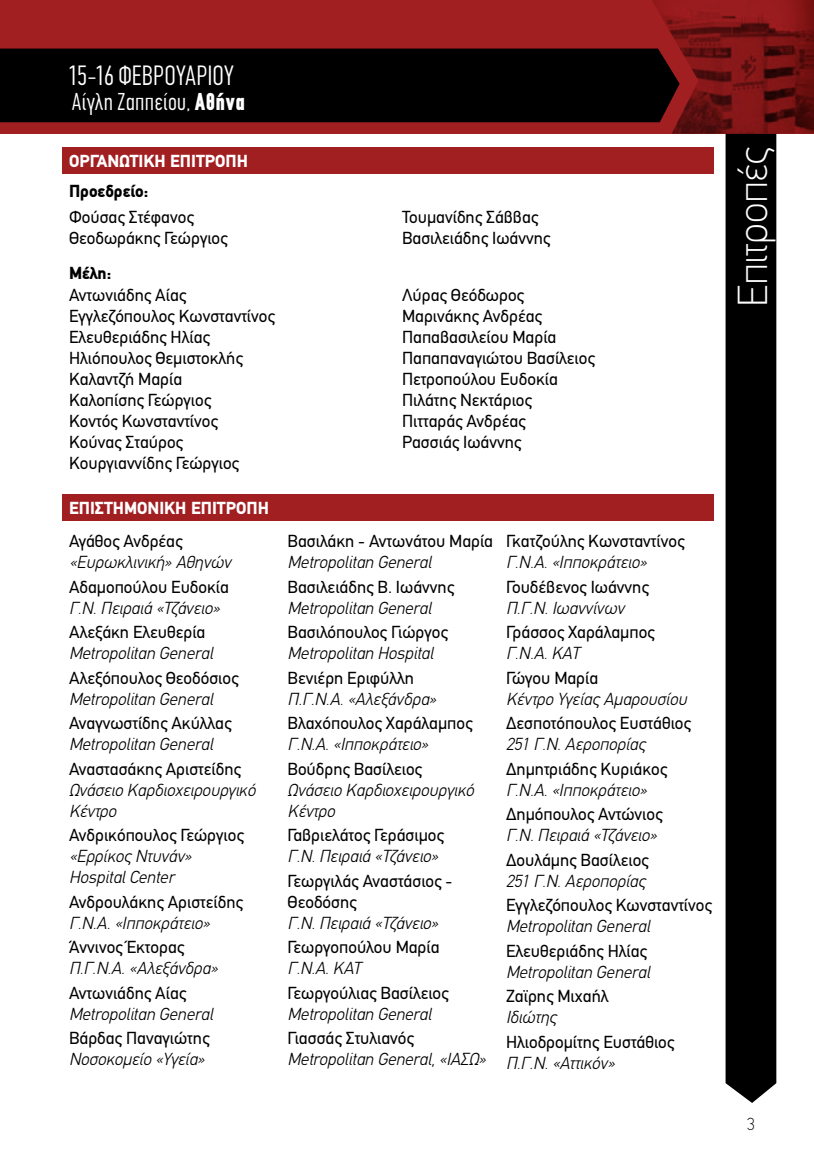
<style>
.page{position:relative;width:814px;height:1166px;background:#fff}
.page>*{position:absolute;margin:0;border:0;box-sizing:border-box;transform-origin:0 0}
.t1{font:100 42px "PF Din Text";letter-spacing:-.015em;color:#fff}
.t2{font:300 28px "PF Din Text Compressed";color:#fff}
.t3{font:300 24.5px "PF Din Text Compressed";letter-spacing:.02em;color:#fff}
.t4{font:17.5px/21px "PF Din Text";color:#000}
.t5{font:italic 300 17.5px/21px "PF Din Text";color:#000}
.t6{font:900 17.5px "PF Din Text";color:#fff}
.t7{font:900 17.5px "PF Din Text";color:#000}
.t8{font:100 17.5px "PF Din Text";color:#000}
.s1{font-weight:900}
</style>
<div class="page">
<div style="left:0;top:0;width:814px;height:134px;background:#a11e21"></div>
<img style="left:642px;top:0;width:172px;height:134px">
<div style="left:0;top:49px;width:679px;height:73px;background:#000"></div>
<div style="left:62px;top:147px;width:652px;height:26px;background:#a11e21"></div>
<div style="left:62px;top:494px;width:652px;height:26px;background:#a11e21"></div>
<div style="left:725px;top:134px;width:51px;height:969px;background:#000"></div>
<h2 class="t2" style="left:68px;top:59px;width:167px">15-16 ΦΕΒΡΟΥΑΡΙΟΥ</h2>
<h3 class="t3" style="left:72px;top:87px;width:175px">Αίγλη Ζαππείου, <span class="s1">Αθήνα</span></h3>
<p class="t6" style="left:69px;top:150px;width:180px">ΟΡΓΑΝΩΤΙΚΗ ΕΠΙΤΡΟΠΗ</p>
<p class="t7" style="left:69px;top:180px;width:81px">Προεδρείο:</p>
<p class="t4" style="left:69px;top:207px;width:160px">Φούσας Στέφανος<br>Θεοδωράκης Γεώργιος</p>
<p class="t4" style="left:402px;top:207px;width:150px">Τουμανίδης Σάββας<br>Βασιλειάδης Ιωάννης</p>
<p class="t7" style="left:69px;top:262px;width:44px">Μέλη:</p>
<p class="t4" style="left:69px;top:285px;width:207px">Αντωνιάδης Αίας<br>Εγγλεζόπουλος Κωνσταντίνος<br>Ελευθεριάδης Ηλίας<br>Ηλιόπουλος Θεμιστοκλής<br>Καλαντζή Μαρία<br>Καλοπίσης Γεώργιος<br>Κοντός Κωνσταντίνος<br>Κούνας Σταύρος<br>Κουργιαννίδης Γεώργιος</p>
<p class="t4" style="left:402px;top:285px;width:194px">Λύρας Θεόδωρος<br>Μαρινάκης Ανδρέας<br>Παπαβασιλείου Μαρία<br>Παπαπαναγιώτου Βασίλειος<br>Πετροπούλου Ευδοκία<br>Πιλάτης Νεκτάριος<br>Πιτταράς Ανδρέας<br>Ρασσιάς Ιωάννης</p>
<p class="t6" style="left:69px;top:497px;width:201px">ΕΠΙΣΤΗΜΟΝΙΚΗ ΕΠΙΤΡΟΠΗ</p>
<p class="t4" style="left:69px;top:531px;width:115px">Αγάθος Ανδρέας</p>
<p class="t5" style="left:69px;top:552px;width:163px">«Ευρωκλινική» Αθηνών</p>
<p class="t4" style="left:69px;top:576px;width:161px">Αδαμοπούλου Ευδοκία</p>
<p class="t5" style="left:69px;top:597px;width:152px">Γ.Ν. Πειραιά «Τζάνειο»</p>
<p class="t4" style="left:69px;top:622px;width:138px">Αλεξάκη Ελευθερία</p>
<p class="t5" style="left:69px;top:643px;width:145px">Metrοpolitan General</p>
<p class="t4" style="left:69px;top:667px;width:171px">Αλεξόπουλος Θεοδόσιος</p>
<p class="t5" style="left:69px;top:688px;width:145px">Metrοpolitan General</p>
<p class="t4" style="left:69px;top:713px;width:164px">Αναγνωστίδης Ακύλλας</p>
<p class="t5" style="left:69px;top:734px;width:145px">Metrοpolitan General</p>
<p class="t4" style="left:69px;top:758px;width:174px">Αναστασάκης Αριστείδης</p>
<p class="t5" style="left:69px;top:779px;width:188px">Ωνάσειο Καρδιοχειρουργικό<br>Κέντρο</p>
<p class="t4" style="left:69px;top:825px;width:176px">Ανδρικόπουλος Γεώργιος</p>
<p class="t5" style="left:69px;top:846px;width:124px">«Ερρίκος Ντυνάν»<br>Hospital Center</p>
<p class="t4" style="left:69px;top:891px;width:175px">Ανδρουλάκης Αριστείδης</p>
<p class="t5" style="left:69px;top:912px;width:142px">Γ.Ν.Α. «Ιπποκράτειο»</p>
<p class="t4" style="left:69px;top:937px;width:117px">Άννινος Έκτορας</p>
<p class="t5" style="left:69px;top:958px;width:150px">Π.Γ.Ν.Α. «Αλεξάνδρα»</p>
<p class="t4" style="left:69px;top:982px;width:119px">Αντωνιάδης Αίας</p>
<p class="t5" style="left:69px;top:1003px;width:145px">Metrοpolitan General</p>
<p class="t4" style="left:69px;top:1028px;width:142px">Βάρδας Παναγιώτης</p>
<p class="t5" style="left:69px;top:1049px;width:137px">Νοσοκομείο «Υγεία»</p>
<p class="t4" style="left:287px;top:531px;width:207px">Βασιλάκη - Αντωνάτου Μαρία</p>
<p class="t5" style="left:287px;top:552px;width:145px">Metrοpolitan General</p>
<p class="t4" style="left:287px;top:576px;width:168px">Βασιλειάδης Β. Ιωάννης</p>
<p class="t5" style="left:287px;top:597px;width:145px">Metrοpolitan General</p>
<p class="t4" style="left:287px;top:622px;width:162px">Βασιλόπουλος Γιώργος</p>
<p class="t5" style="left:287px;top:643px;width:147px">Metropolitan Hospital</p>
<p class="t4" style="left:287px;top:667px;width:128px">Βενιέρη Εριφύλλη</p>
<p class="t5" style="left:287px;top:688px;width:150px">Π.Γ.Ν.Α. «Αλεξάνδρα»</p>
<p class="t4" style="left:287px;top:713px;width:187px">Βλαχόπουλος Χαράλαμπος</p>
<p class="t5" style="left:287px;top:734px;width:142px">Γ.Ν.Α. «Ιπποκράτειο»</p>
<p class="t4" style="left:287px;top:758px;width:136px">Βούδρης Βασίλειος</p>
<p class="t5" style="left:287px;top:779px;width:188px">Ωνάσειο Καρδιοχειρουργικό<br>Κέντρο</p>
<p class="t4" style="left:287px;top:825px;width:158px">Γαβριελάτος Γεράσιμος</p>
<p class="t5" style="left:287px;top:846px;width:152px">Γ.Ν. Πειραιά «Τζάνειο»</p>
<p class="t4" style="left:287px;top:870px;width:166px">Γεωργιλάς Αναστάσιος -<br>Θεοδόσης</p>
<p class="t5" style="left:287px;top:912px;width:152px">Γ.Ν. Πειραιά «Τζάνειο»</p>
<p class="t4" style="left:287px;top:937px;width:153px">Γεωργοπούλου Μαρία</p>
<p class="t5" style="left:287px;top:958px;width:75px">Γ.Ν.Α. ΚΑΤ</p>
<p class="t4" style="left:287px;top:982px;width:163px">Γεωργούλιας Βασίλειος</p>
<p class="t5" style="left:287px;top:1003px;width:145px">Metrοpolitan General</p>
<p class="t4" style="left:287px;top:1028px;width:128px">Γιασσάς Στυλιανός</p>
<p class="t5" style="left:287px;top:1049px;width:200px">Metrοpolitan General, «ΙΑΣΩ»</p>
<p class="t4" style="left:506px;top:531px;width:180px">Γκατζούλης Κωνσταντίνος</p>
<p class="t5" style="left:506px;top:552px;width:142px">Γ.Ν.Α. «Ιπποκράτειο»</p>
<p class="t4" style="left:506px;top:576px;width:144px">Γουδέβενος Ιωάννης</p>
<p class="t5" style="left:506px;top:597px;width:120px">Π.Γ.Ν. Ιωαννίνων</p>
<p class="t4" style="left:506px;top:622px;width:150px">Γράσσος Χαράλαμπος</p>
<p class="t5" style="left:506px;top:643px;width:75px">Γ.Ν.Α. ΚΑΤ</p>
<p class="t4" style="left:506px;top:667px;width:94px">Γώγου Μαρία</p>
<p class="t5" style="left:506px;top:688px;width:182px">Κέντρο Υγείας Αμαρουσίου</p>
<p class="t4" style="left:506px;top:713px;width:186px">Δεσποτόπουλος Ευστάθιος</p>
<p class="t5" style="left:506px;top:734px;width:141px">251 Γ.Ν. Αεροπορίας</p>
<p class="t4" style="left:506px;top:758px;width:163px">Δημητριάδης Κυριάκος</p>
<p class="t5" style="left:506px;top:779px;width:142px">Γ.Ν.Α. «Ιπποκράτειο»</p>
<p class="t4" style="left:506px;top:804px;width:158px">Δημόπουλος Αντώνιος</p>
<p class="t5" style="left:506px;top:825px;width:152px">Γ.Ν. Πειραιά «Τζάνειο»</p>
<p class="t4" style="left:506px;top:849px;width:144px">Δουλάμης Βασίλειος</p>
<p class="t5" style="left:506px;top:870px;width:141px">251 Γ.Ν. Αεροπορίας</p>
<p class="t4" style="left:506px;top:895px;width:207px">Εγγλεζόπουλος Κωνσταντίνος</p>
<p class="t5" style="left:506px;top:916px;width:145px">Metrοpolitan General</p>
<p class="t4" style="left:506px;top:940px;width:142px">Ελευθεριάδης Ηλίας</p>
<p class="t5" style="left:506px;top:961px;width:145px">Metrοpolitan General</p>
<p class="t4" style="left:506px;top:986px;width:104px">Ζαϊρης Μιχαήλ</p>
<p class="t5" style="left:506px;top:1007px;width:52px">Ιδιώτης</p>
<p class="t4" style="left:506px;top:1031px;width:170px">Ηλιοδρομίτης Ευστάθιος</p>
<p class="t5" style="left:506px;top:1052px;width:110px">Π.Γ.Ν. «Αττικόν»</p>
<h1 class="t1" style="left:727px;top:307px;width:162px;rotate:-90deg">Επιτροπές</h1>
<p class="t8" style="left:747px;top:1114px;width:9px">3</p>
</div>
